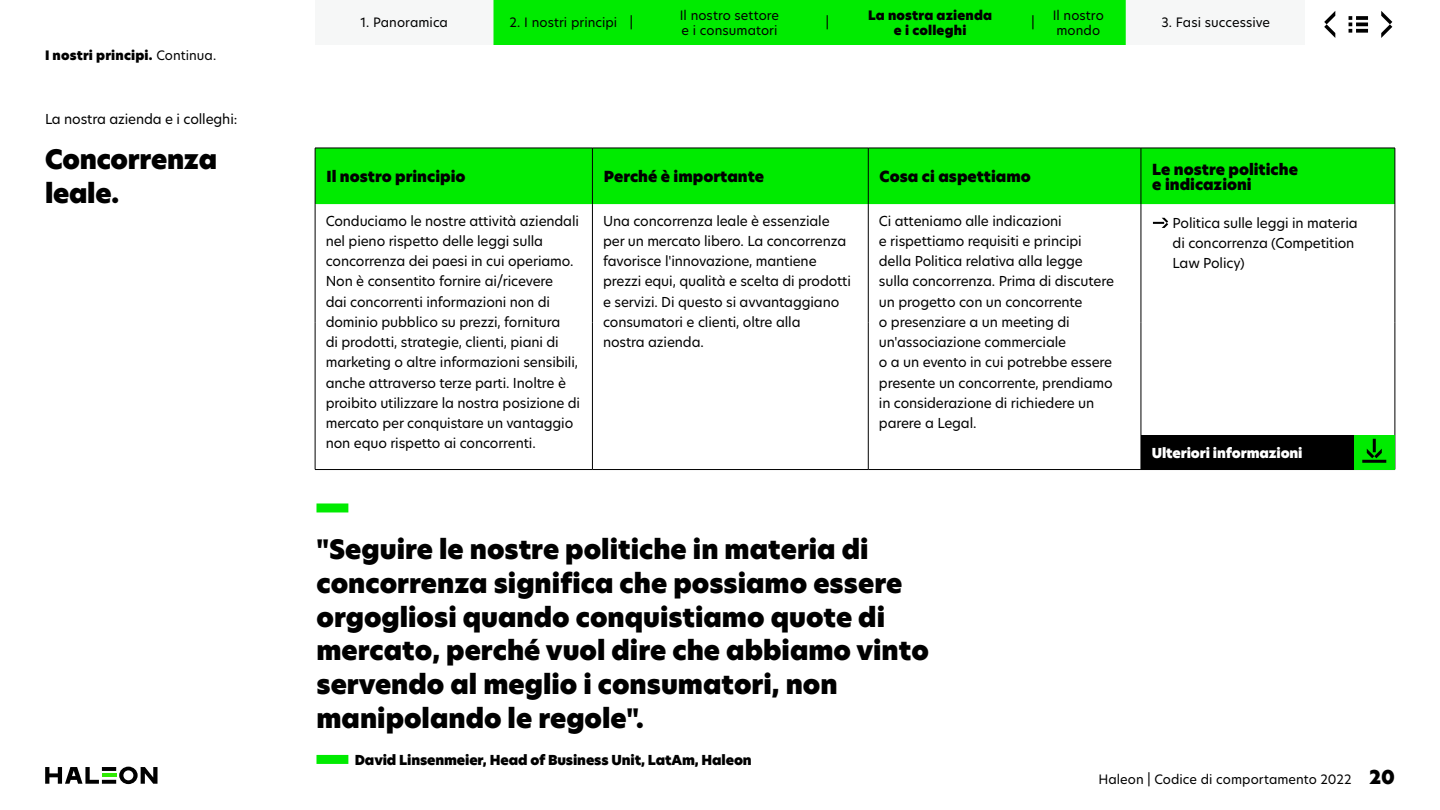
<style>
.page{position:relative;width:1440px;height:810px;background:#fff}
.page>*{position:absolute;margin:0;border:0;box-sizing:border-box;transform-origin:0 0}
.t1{font:26.25px/33.8px "New Hero Super";color:#000}
.t2{font:15px/15px "New Hero Super";color:#000}
.t3{font:13.5px/20.2px "New Hero";letter-spacing:-.01em;color:#000}
.t4{font:13.5px "New Hero Super";letter-spacing:-.01em;color:#000}
.t5{font:13.5px "New Hero Super";letter-spacing:-.01em;color:#fff}
.t6{font:12.75px/15px "New Hero";letter-spacing:.005em;color:#000}
.t7{font:12.75px/15px "New Hero Super";letter-spacing:.015em;color:#000;text-align:center}
.s1{font-family:"New Hero"}
.s2{font-family:"New Hero Super";font-size:18.75px}
</style>
<div class="page">
<div style="left:316px;top:149px;width:1079px;height:55px;background:#00eb00"></div>
<hr style="left:315px;top:469px;width:277px;height:1px;background:#000">
<hr style="left:592px;top:469px;width:276px;height:1px;background:#000">
<hr style="left:868px;top:469px;width:273px;height:1px;background:#000">
<hr style="left:592px;top:204px;width:1px;height:119px;background:#000">
<hr style="left:868px;top:204px;width:1px;height:119px;background:#000">
<hr style="left:592px;top:323px;width:1px;height:146px;background:#000">
<hr style="left:868px;top:323px;width:1px;height:146px;background:#000">
<hr style="left:592px;top:148px;width:1px;height:56px;background:#000">
<hr style="left:868px;top:148px;width:1px;height:56px;background:#000">
<hr style="left:1141px;top:148px;width:1px;height:56px;background:#000">
<hr style="left:315px;top:204px;width:1px;height:119px;background:#000">
<hr style="left:315px;top:323px;width:1px;height:146px;background:#000">
<hr style="left:1141px;top:204px;width:1px;height:119px;background:#000">
<hr style="left:1395px;top:204px;width:1px;height:119px;background:#000">
<hr style="left:1141px;top:323px;width:1px;height:146px;background:#000">
<hr style="left:1395px;top:323px;width:1px;height:146px;background:#000">
<hr style="left:1141px;top:469px;width:254px;height:1px;background:#000">
<hr style="left:315px;top:148px;width:277px;height:1px;background:#000">
<hr style="left:315px;top:148px;width:1px;height:56px;background:#000">
<hr style="left:592px;top:148px;width:276px;height:1px;background:#000">
<hr style="left:868px;top:148px;width:273px;height:1px;background:#000">
<hr style="left:1141px;top:148px;width:254px;height:1px;background:#000">
<hr style="left:1395px;top:148px;width:1px;height:56px;background:#000">
<svg style="left:1153px;top:218px;width:15px;height:10px"></svg>
<div style="left:1141px;top:435px;width:214px;height:34px;background:#000"></div>
<div style="left:1354px;top:435px;width:41px;height:34px;background:#00eb00"></div>
<svg style="left:1362px;top:439px;width:24px;height:24px"></svg>
<div style="left:316px;top:503px;width:32px;height:9px;background:#00eb00"></div>
<div style="left:316px;top:755px;width:32px;height:9px;background:#00eb00"></div>
<svg style="left:45px;top:767px;width:112px;height:17px"></svg>
<div style="left:315px;top:0;width:180px;height:45px;background:#f6f7f7"></div>
<svg style="left:1324px;top:11px;width:11px;height:27px"></svg>
<svg style="left:1381px;top:11px;width:11px;height:27px"></svg>
<svg style="left:1349px;top:16px;width:19px;height:17px"></svg>
<svg style="left:1356px;top:29px;width:12px;height:4px"></svg>
<div style="left:1125px;top:0;width:180px;height:45px;background:#f6f7f7"></div>
<hr style="left:1124px;top:0;width:2px;height:45px;background:#00eb00">
<hr style="left:494px;top:0;width:1px;height:45px;background:#00eb00">
<div style="left:495px;top:0;width:630px;height:45px;background:#00eb00"></div>
<p class="t7" style="left:45px;top:48px;width:173px">I nostri principi. <span class="s1">Continua.</span></p>
<p class="t3" style="left:45px;top:109px;width:194px">La nostra azienda e i colleghi:</p>
<h1 class="t1" style="left:45px;top:143px;width:174px">Concorrenza leale.</h1>
<p class="t6" style="left:680px;top:7px;width:101px">Il nostro settore e i consumatori</p>
<p class="t7" style="left:868px;top:8px;width:125px">La nostra azienda e i colleghi</p>
<p class="t6" style="left:1053px;top:7px;width:53px">Il nostro mondo</p>
<p class="t6" style="left:630px;top:15px;width:5px">|</p>
<p class="t6" style="left:826px;top:15px;width:5px">|</p>
<p class="t6" style="left:1031px;top:15px;width:5px">|</p>
<p class="t6" style="left:360px;top:15px;width:89px">1. Panoramica</p>
<p class="t6" style="left:510px;top:15px;width:109px">2. I nostri principi</p>
<p class="t6" style="left:1161px;top:15px;width:110px">3. Fasi successive</p>
<p class="t2" style="left:326px;top:169px;width:141px">Il nostro principio</p>
<p class="t2" style="left:604px;top:169px;width:162px">Perché è importante</p>
<p class="t2" style="left:880px;top:169px;width:153px">Cosa ci aspettiamo</p>
<p class="t2" style="left:1152px;top:162px;width:147px">Le nostre politiche e indicazioni</p>
<p class="t3" style="left:326px;top:210px;width:256px">Conduciamo le nostre attività aziendali nel pieno rispetto delle leggi sulla concorrenza dei paesi in cui operiamo.<br>Non è consentito fornire ai/ricevere<br>dai concorrenti informazioni non di dominio pubblico su prezzi, fornitura<br>di prodotti, strategie, clienti, piani di marketing o altre informazioni sensibili, anche attraverso terze parti. Inoltre è proibito utilizzare la nostra posizione di mercato per conquistare un vantaggio non equo rispetto ai concorrenti.</p>
<p class="t3" style="left:603px;top:210px;width:249px">Una concorrenza leale è essenziale per un mercato libero. La concorrenza favorisce l'innovazione, mantiene prezzi equi, qualità e scelta di prodotti e servizi. Di questo si avvantaggiano consumatori e clienti, oltre alla<br>nostra azienda.</p>
<p class="t3" style="left:879px;top:210px;width:237px">Ci atteniamo alle indicazioni<br>e rispettiamo requisiti e principi della Politica relativa alla legge sulla concorrenza. Prima di discutere un progetto con un concorrente<br>o presenziare a un meeting di un'associazione commerciale<br>o a un evento in cui potrebbe essere presente un concorrente, prendiamo in considerazione di richiedere un parere a Legal.</p>
<p class="t3" style="left:1173px;top:213px;width:187px">Politica sulle leggi in materia di concorrenza (Competition<br>Law Policy)</p>
<p class="t5" style="left:1152px;top:443px;width:152px">Ulteriori informazioni</p>
<h1 class="t1" style="left:316px;top:533px;width:614px">"Seguire le nostre politiche in materia di concorrenza significa che possiamo essere orgogliosi quando conquistiamo quote di mercato, perché vuol dire che abbiamo vinto servendo al meglio i consumatori, non manipolando le regole".</h1>
<p class="t4" style="left:355px;top:751px;width:398px">David Linsenmeier, Head of Business Unit, LatAm, Haleon</p>
<p class="t6" style="left:1098px;top:771px;width:298px">Haleon | Codice di comportamento 2022 <span class="s2">20</span></p>
</div>
